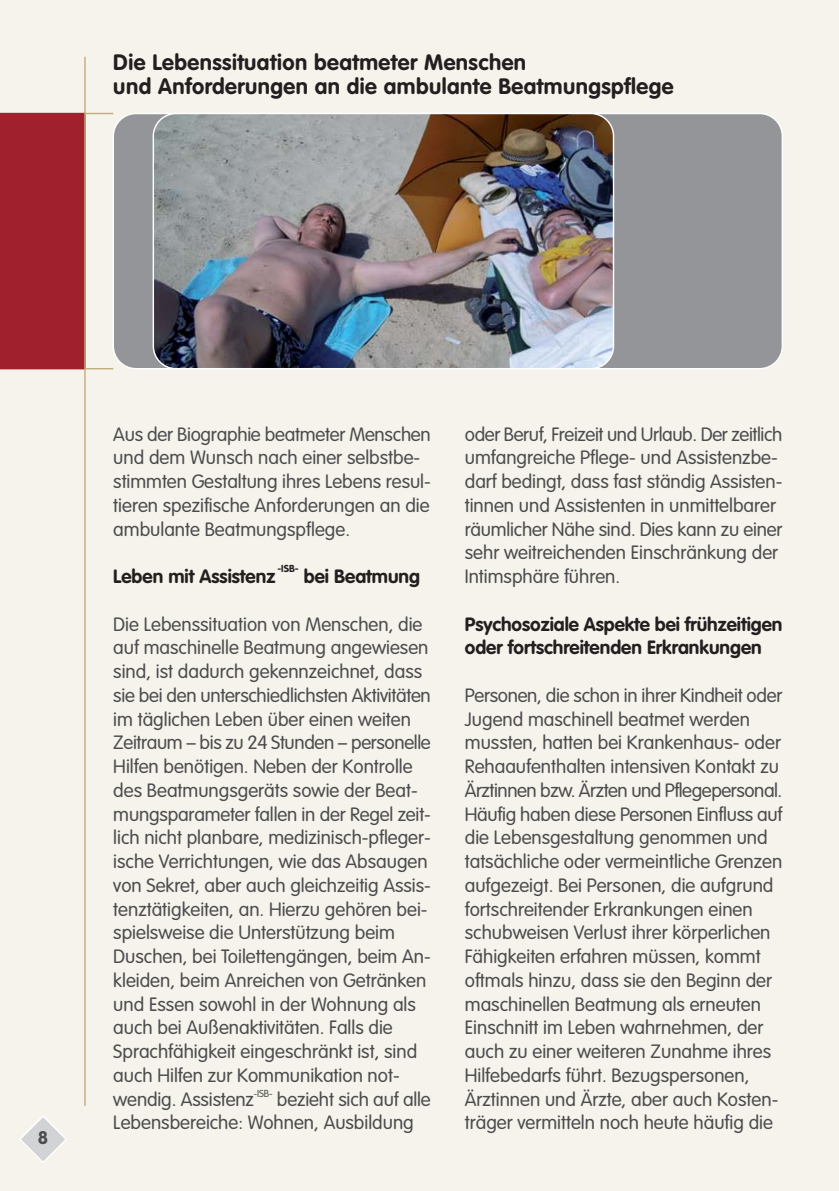
<style>
.page{position:relative;width:839px;height:1191px;background:#f6f3ec}
.page>*{position:absolute;margin:0;border:0;box-sizing:border-box;transform-origin:0 0}
.t1{font:700 22px/24.2px "VAG Rounded Std";letter-spacing:.02em;color:#231f20}
.t2{font:300 19px/23.8px "VAG Rounded Std";color:#4c4c4e}
.t3{font:700 19px/23.8px "VAG Rounded Std";color:#231f20}
.t4{font:700 18px "VAG Rounded Std";color:#4c4c4e}
.t5{font:700 10px "VAG Rounded Std";color:#231f20}
</style>
<div class="page">
<hr style="left:84px;top:57px;width:2px;height:1049px;background:#c2ae7a">
<svg style="left:0;top:113px;width:113px;height:256px"></svg>
<svg style="left:19px;top:1116px;width:48px;height:47px"></svg>
<div style="left:113px;top:113px;width:669px;height:256px;background:#939598;border-radius:23px"></div>
<img style="left:153px;top:113px;width:460px;height:256px;border-radius:23px">
<div style="left:153px;top:113px;width:461px;height:256px;border:1px solid #fff;border-radius:23px"></div>
<p class="t1" style="left:113px;top:51px;width:562px">Die Lebenssituation beatmeter Menschen<br>und Anforderungen an die ambulante Beatmungspflege</p>
<p class="t4" style="left:38px;top:1129px;width:12px">8</p>
<p class="t2" style="left:113px;top:423px;width:319px">Aus der Biographie beatmeter Menschen und dem Wunsch nach einer selbstbe&shy;stimmten Gestaltung ihres Lebens resul&shy;tieren spezifische Anforderungen an die ambulante Beatmungspflege.</p>
<p class="t3" style="left:113px;top:565px;width:164px">Leben mit Assistenz</p>
<p class="t5" style="left:277px;top:563px;width:23px">-ISB-</p>
<p class="t3" style="left:304px;top:565px;width:118px">bei Beatmung</p>
<p class="t2" style="left:113px;top:613px;width:319px">Die Lebenssituation von Menschen, die auf maschinelle Beatmung angewiesen sind, ist dadurch gekennzeichnet, dass sie bei den unterschiedlichsten Aktivitäten im täglichen Leben über einen weiten Zeitraum – bis zu 24 Stunden – personelle Hilfen benötigen. Neben der Kontrolle des Beatmungsgeräts sowie der Beat&shy;mungsparameter fallen in der Regel zeit&shy;lich nicht planbare, medizinisch-pfleger&shy;ische Verrichtungen, wie das Absaugen von Sekret, aber auch gleichzeitig Assis&shy;tenztätigkeiten, an. Hierzu gehören bei&shy;spielsweise die Unterstützung beim Duschen, bei Toilettengängen, beim An&shy;kleiden, beim Anreichen von Getränken und Essen sowohl in der Wohnung als auch bei Außenaktivitäten. Falls die Sprachfähigkeit eingeschränkt ist, sind auch Hilfen zur Kommunikation not&shy;wendig. Assistenz<sup>-ISB-</sup> bezieht sich auf alle Lebensbereiche: Wohnen, Ausbildung</p>
<p class="t2" style="left:465px;top:423px;width:319px">oder Beruf, Freizeit und Urlaub. Der zeitlich umfangreiche Pflege- und Assistenzbe&shy;darf bedingt, dass fast ständig Assisten&shy;tinnen und Assistenten in unmittelbarer räumlicher Nähe sind. Dies kann zu einer sehr weitreichenden Einschränkung der Intimsphäre führen.</p>
<p class="t3" style="left:465px;top:613px;width:319px">Psychosoziale Aspekte bei frühzeitigen oder fortschreitenden Erkrankungen</p>
<p class="t2" style="left:465px;top:684px;width:319px">Personen, die schon in ihrer Kindheit oder Jugend maschinell beatmet werden mussten, hatten bei Krankenhaus- oder Rehaaufenthalten intensiven Kontakt zu Ärztinnen bzw. Ärzten und Pflegepersonal.<br>Häufig haben diese Personen Einfluss auf die Lebensgestaltung genommen und tatsächliche oder vermeintliche Grenzen aufgezeigt. Bei Personen, die aufgrund fortschreitender Erkrankungen einen schubweisen Verlust ihrer körperlichen Fähigkeiten erfahren müssen, kommt oftmals hinzu, dass sie den Beginn der maschinellen Beatmung als erneuten Einschnitt im Leben wahrnehmen, der auch zu einer weiteren Zunahme ihres Hilfebedarfs führt. Bezugspersonen, Ärztinnen und Ärzte, aber auch Kosten&shy;träger vermitteln noch heute häufig die</p>
</div>
